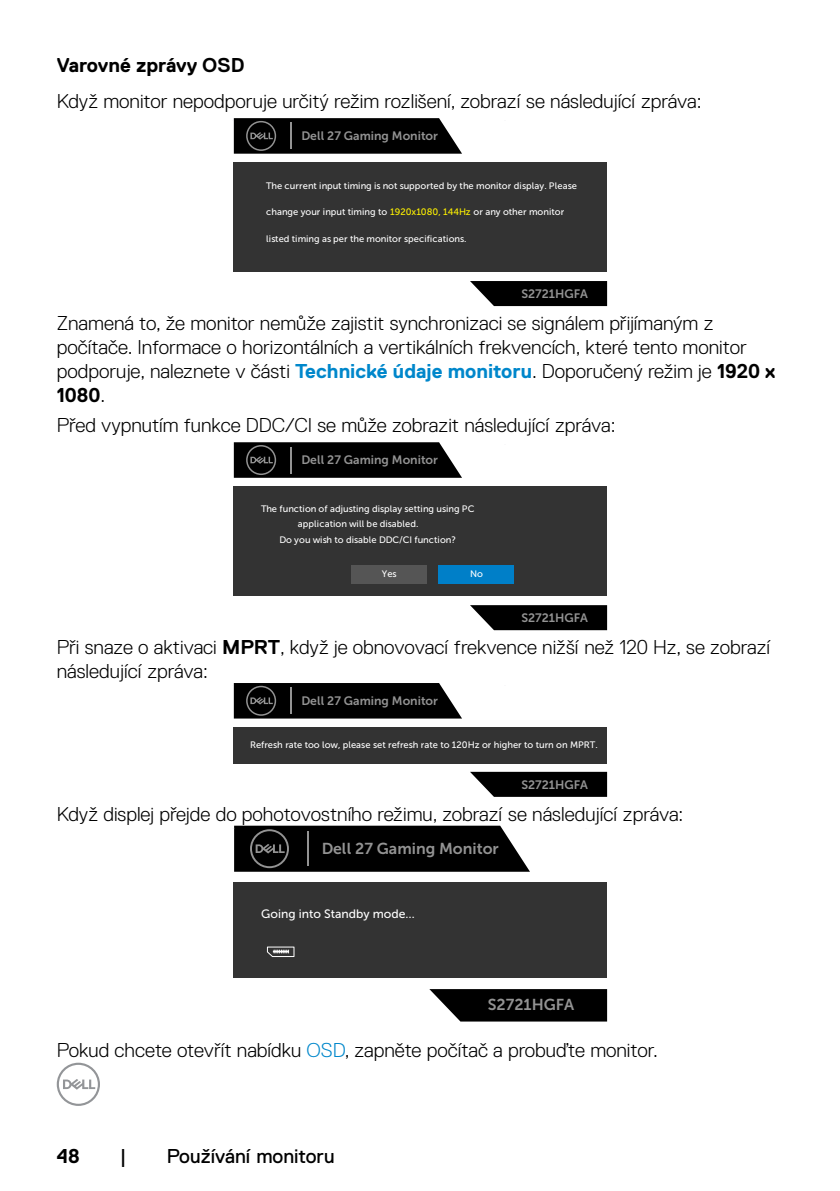
<style>
.page{position:relative;width:840px;height:1191px;background:#fff}
.page>*{position:absolute;margin:0;border:0;box-sizing:border-box;transform-origin:0 0}
.t1{font:300 20px/24px "Dell Replica";color:#000}
.t2{font:700 20px "Dell Replica";color:#000}
.t3{font:20px "Dell Replica";color:#000}
.t4{font:15.8px "Museo Sans For Dell 700";color:#939393}
.t5{font:12.2px "Museo Sans For Dell 700";color:#939393}
.t6{font:12.2px "Museo Sans For Dell 500";color:#fff}
.t7{font:9.4px/14.4px "Museo Sans For Dell 500";color:#fff}
.s1{color:#fff200}
.s2{font-weight:700;color:#0087cb}
.s3{font-weight:700}
.s4{color:#0087cb}
</style>
<div class="page">
<svg style="left:57px;top:1062px;width:43px;height:44px"></svg>
<svg style="left:470px;top:281px;width:136px;height:25px;background:#161616"></svg>
<div style="left:233px;top:162px;width:373px;height:109px;background:#333"></div>
<svg style="left:234px;top:118px;width:228px;height:36px;background:#131313"></svg>
<hr style="left:289px;top:122px;width:2px;height:27px;background:#939393">
<svg style="left:470px;top:605px;width:136px;height:25px;background:#171717"></svg>
<div style="left:233px;top:486px;width:373px;height:109px;background:#333"></div>
<div style="left:438px;top:564px;width:75px;height:19px;background:#007fc8"></div>
<div style="left:351px;top:564px;width:75px;height:19px;background:#555"></div>
<svg style="left:234px;top:442px;width:228px;height:36px;background:#131313"></svg>
<hr style="left:289px;top:446px;width:2px;height:27px;background:#939393">
<svg style="left:470px;top:772px;width:136px;height:25px;background:#171717"></svg>
<div style="left:233px;top:727px;width:373px;height:36px;background:#333"></div>
<svg style="left:234px;top:683px;width:228px;height:35px;background:#111"></svg>
<hr style="left:289px;top:687px;width:2px;height:27px;background:#939393">
<svg style="left:429px;top:989px;width:177px;height:32px;background:#171717"></svg>
<div style="left:233px;top:882px;width:373px;height:96px;background:#333"></div>
<svg style="left:267px;top:946px;width:27px;height:11px"></svg>
<svg style="left:234px;top:825px;width:295px;height:46px;background:#141414"></svg>
<hr style="left:306px;top:831px;width:2px;height:35px;background:#939393">
<p class="t2" style="left:57px;top:54px;width:189px">Varovné zprávy OSD</p>
<p class="t1" style="left:57px;top:89px;width:645px">Když monitor nepodporuje určitý režim rozlišení, zobrazí se následující zpráva:</p>
<p class="t5" style="left:301px;top:129px;width:138px">Dell 27 Gaming Monitor</p>
<p class="t7" style="left:266px;top:178px;width:312px">The current input timing is not supported by the monitor display. Please</p>
<p class="t7" style="left:266px;top:205px;width:299px">change your input timing to <span class="s1">1920x1080, 144Hz</span> or any other monitor</p>
<p class="t7" style="left:266px;top:231px;width:201px">listed timing as per the monitor specifications.</p>
<p class="t5" style="left:521px;top:287px;width:68px">S2721HGFA</p>
<p class="t1" style="left:57px;top:311px;width:719px">Znamená to, že monitor nemůže zajistit synchronizaci se signálem přijímaným z počítače. Informace o horizontálních a vertikálních frekvencích, které tento monitor podporuje, naleznete v části <span class="s2">Technické údaje monitoru</span>. Doporučený režim je <span class="s3">1920 x 1080</span>.</p>
<p class="t1" style="left:57px;top:413px;width:560px">Před vypnutím funkce DDC/CI se může zobrazit následující zpráva:</p>
<p class="t5" style="left:301px;top:453px;width:138px">Dell 27 Gaming Monitor</p>
<p class="t7" style="left:298px;top:502px;width:178px;text-indent:-37px">The function of adjusting display setting using PC application will be disabled.</p>
<p class="t7" style="left:279px;top:532px;width:178px">Do you wish to disable DDC/CI function?</p>
<p class="t7" style="left:381px;top:566px;width:16px">Yes</p>
<p class="t7" style="left:469px;top:566px;width:14px">No</p>
<p class="t5" style="left:521px;top:611px;width:68px">S2721HGFA</p>
<p class="t1" style="left:57px;top:635px;width:714px">Při snaze o aktivaci <span class="s3">MPRT</span>, když je obnovovací frekvence nižší než 120 Hz, se zobrazí následující zpráva:</p>
<p class="t5" style="left:301px;top:693px;width:138px">Dell 27 Gaming Monitor</p>
<p class="t7" style="left:250px;top:738px;width:349px">Refresh rate too low, please set refresh rate to 120Hz or higher to turn on MPRT.</p>
<p class="t5" style="left:521px;top:778px;width:68px">S2721HGFA</p>
<p class="t1" style="left:57px;top:802px;width:627px">Když displej přejde do pohotovostního režimu, zobrazí se následující zpráva:</p>
<p class="t4" style="left:322px;top:839px;width:178px">Dell 27 Gaming Monitor</p>
<p class="t6" style="left:261px;top:907px;width:155px">Going into Standby mode…</p>
<p class="t4" style="left:487px;top:996px;width:88px">S2721HGFA</p>
<p class="t1" style="left:57px;top:1038px;width:602px">Pokud chcete otevřít nabídku <span class="s4">OSD</span>, zapněte počítač a probuďte monitor.</p>
<p class="t2" style="left:57px;top:1144px;width:25px">48</p>
<p class="t3" style="left:120px;top:1144px;width:8px">|</p>
<p class="t3" style="left:166px;top:1144px;width:169px">Používání monitoru</p>
</div>
